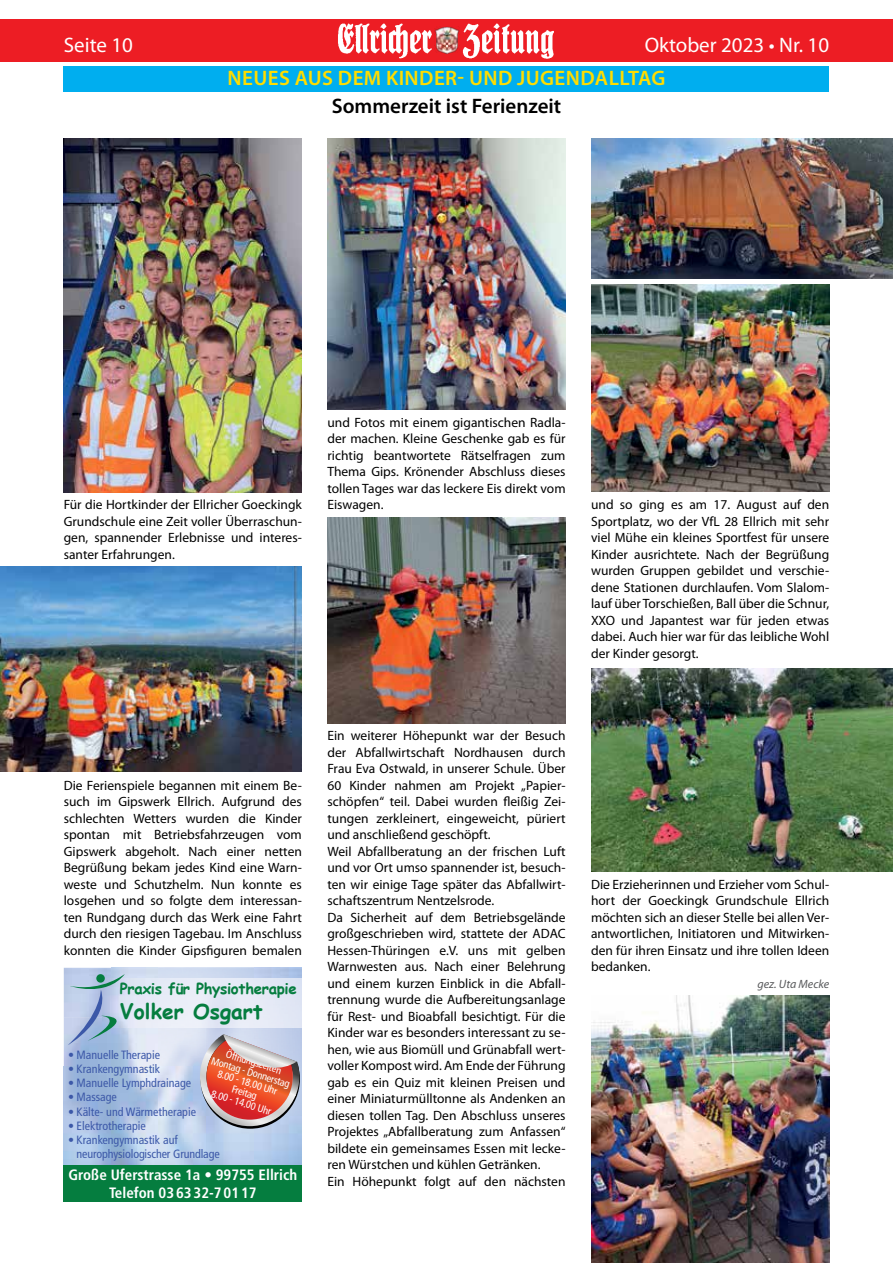
<style>
.page{position:relative;width:893px;height:1263px;background:#fff}
.page>*{position:absolute;margin:0;border:0;box-sizing:border-box;transform-origin:0 0}
.t1{font:600 21px "Myriad Pro";letter-spacing:.02em;color:#fd0}
.t2{font:21px "Myriad Pro";color:#fff}
.t3{font:600 21px "Myriad Pro";color:#000}
.t4{font:700 21px "Comic Sans MS";color:#057d3f}
.t5{font:700 condensed 15px/18px "Frutiger";color:#fff;text-align:center}
.t6{font:700 15px "Comic Sans MS";letter-spacing:-.02em;color:#057d3f}
.t7{font:13.5px/16.5px "Myriad Pro";color:#000;text-align:justify}
.t8{font:condensed 12px/14.2px "Frutiger";color:#3c58a8}
.t9{font:italic 12px "Myriad Pro";color:#58595b}
.t10{font:condensed 10.5px/10.5px "Frutiger";color:#fff;text-align:center}
</style>
<div class="page">
<div style="left:0;top:19px;width:893px;height:43px;background:#ed1d24"></div>
<img style="left:338px;top:23px;width:216px;height:36px">
<img style="left:434px;top:26px;width:26px;height:28px">
<div style="left:64px;top:66px;width:765px;height:25px;background:#00aeef"></div>
<img style="left:64px;top:138px;width:238px;height:354px">
<img style="left:591px;top:138px;width:302px;height:140px">
<img style="left:327px;top:138px;width:239px;height:271px">
<img style="left:0;top:566px;width:302px;height:206px">
<img style="left:327px;top:518px;width:239px;height:206px">
<img style="left:591px;top:285px;width:238px;height:207px">
<img style="left:591px;top:668px;width:302px;height:204px">
<img style="left:591px;top:996px;width:238px;height:267px">
<div style="left:64px;top:1165px;width:238px;height:37px;background:#057d3f"></div>
<svg style="left:200px;top:1034px;width:100px;height:95px;background:#cb8781"></svg>
<svg style="left:67px;top:973px;width:76px;height:73px;background:#b3c7de"></svg>
<h1 class="t2" style="left:64px;top:32px;width:71px">Seite 10</h1>
<h1 class="t2" style="left:645px;top:32px;width:186px">Oktober 2023 • Nr. 10</h1>
<h1 class="t1" style="left:228px;top:64px;width:439px">NEUES AUS DEM KINDER- UND JUGENDALLTAG</h1>
<h1 class="t3" style="left:332px;top:93px;width:231px">Sommerzeit ist Ferienzeit</h1>
<p class="t7" style="left:64px;top:496px;width:240px">Für die Hortkinder der Ellricher Goeckingk Grundschule eine Zeit voller Überraschun&shy;gen, spannender Erlebnisse und interes&shy;santer Erfahrungen.</p>
<p class="t7" style="left:327px;top:414px;width:240px">und Fotos mit einem gigantischen Radla&shy;der machen. Kleine Geschenke gab es für richtig beantwortete Rätselfragen zum Thema Gips. Krönender Abschluss dieses tollen Tages war das leckere Eis direkt vom Eiswagen.</p>
<p class="t7" style="left:591px;top:496px;width:240px">und so ging es am 17. August auf den Sportplatz, wo der VfL 28 Ellrich mit sehr viel Mühe ein kleines Sportfest für unsere Kinder ausrichtete. Nach der Begrüßung wurden Gruppen gebildet und verschie&shy;dene Stationen durchlaufen. Vom Slalom&shy;lauf über Torschießen, Ball über die Schnur, XXO und Japantest war für jeden etwas dabei. Auch hier war für das leibliche Wohl der Kinder gesorgt.</p>
<p class="t7" style="left:64px;top:777px;width:240px">Die Ferienspiele begannen mit einem Be&shy;such im Gipswerk Ellrich. Aufgrund des schlechten Wetters wurden die Kinder spontan mit Betriebsfahrzeugen vom Gipswerk abgeholt. Nach einer netten Begrüßung bekam jedes Kind eine Warn&shy;weste und Schutzhelm. Nun konnte es losgehen und so folgte dem interessan&shy;ten Rundgang durch das Werk eine Fahrt durch den riesigen Tagebau. Im Anschluss konnten die Kinder Gipsfiguren bemalen</p>
<p class="t6" style="left:120px;top:977px;width:178px">Praxis für Physiotherapie</p>
<h1 class="t4" style="left:120px;top:996px;width:145px">Volker Osgart</h1>
<p class="t10" style="left:216px;top:1045px;width:83px;rotate:17deg">Öffnungszeiten<br>Montag - Donnerstag<br>8.00 - 18.00 Uhr<br>Freitag<br>8.00 - 14.00 Uhr</p>
<p class="t8" style="left:68px;top:1047px;width:94px">• Manuelle Therapie</p>
<p class="t8" style="left:68px;top:1061px;width:94px">• Krankengymnastik</p>
<p class="t8" style="left:68px;top:1076px;width:125px">• Manuelle Lymphdrainage</p>
<p class="t8" style="left:68px;top:1090px;width:50px">• Massage</p>
<p class="t8" style="left:68px;top:1104px;width:130px">• Kälte- und Wärmetherapie</p>
<p class="t8" style="left:68px;top:1118px;width:79px">• Elektrotherapie</p>
<p class="t8" style="left:77px;top:1133px;width:145px;text-indent:-9px">• Krankengymnastik auf neurophysiologischer Grundlage</p>
<p class="t5" style="left:68px;top:1165px;width:230px">Große Uferstrasse 1a • 99755 Ellrich<br>Telefon 03 63 32-7 01 17</p>
<p class="t7" style="left:327px;top:727px;width:240px;text-align:left">Ein weiterer Höhepunkt war der Besuch der Abfallwirtschaft Nordhausen durch Frau Eva Ostwald, in unserer Schule. Über 60 Kinder nahmen am Projekt „Papier&shy;schöpfen“ teil. Dabei wurden fleißig Zei&shy;tungen zerkleinert, eingeweicht, püriert und anschließend geschöpft.<br>Weil Abfallberatung an der frischen Luft und vor Ort umso spannender ist, besuch&shy;ten wir einige Tage später das Abfallwirt&shy;schaftszentrum Nentzelsrode.<br>Da Sicherheit auf dem Betriebsgelände großgeschrieben wird, stattete der ADAC Hessen-Thüringen e.V. uns mit gelben Warnwesten aus. Nach einer Belehrung und einem kurzen Einblick in die Abfall&shy;trennung wurde die Aufbereitungsanlage für Rest- und Bioabfall besichtigt. Für die Kinder war es besonders interessant zu se&shy;hen, wie aus Biomüll und Grünabfall wert&shy;voller Kompost wird. Am Ende der Führung gab es ein Quiz mit kleinen Preisen und einer Miniaturmülltonne als Andenken an diesen tollen Tag. Den Abschluss unseres Projektes „Abfallberatung zum Anfassen“ bildete ein gemeinsames Essen mit lecke&shy;ren Würstchen und kühlen Getränken.<br>Ein Höhepunkt folgt auf den nächsten</p>
<p class="t7" style="left:591px;top:876px;width:240px">Die Erzieherinnen und Erzieher vom Schul&shy;hort der Goeckingk Grundschule Ellrich möchten sich an dieser Stelle bei allen Ver&shy;antwortlichen, Initiatoren und Mitwirken&shy;den für ihren Einsatz und ihre tollen Ideen bedanken.</p>
<p class="t9" style="left:757px;top:976px;width:73px">gez. Uta Mecke</p>
</div>
